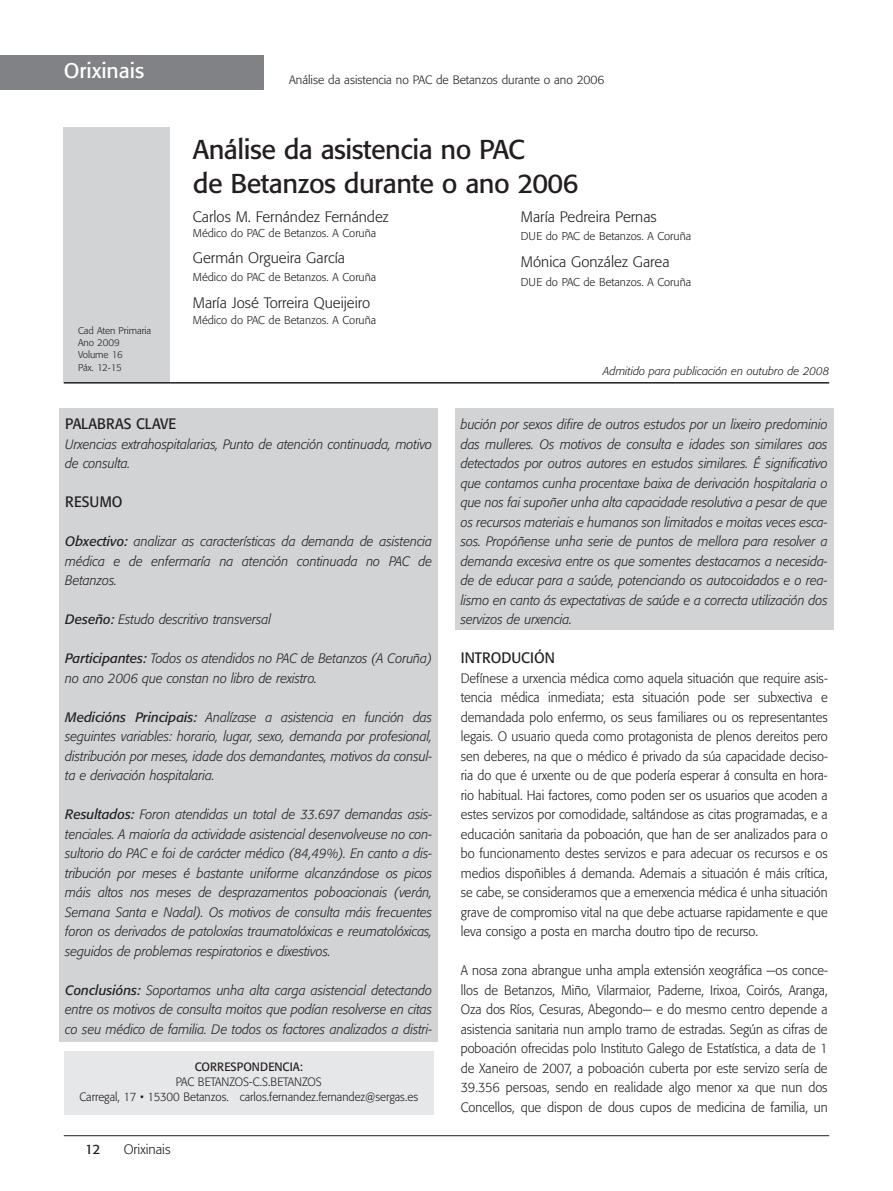
<style>
.page{position:relative;width:893px;height:1191px;background:#fff}
.page>*{position:absolute;margin:0;border:0;box-sizing:border-box;transform-origin:0 0}
.t1{font:27px/33.9px "Formata";letter-spacing:-.02em;color:#231f20}
.t2{font:21px "Formata";color:#fff}
.t3{font:300 15px "Formata";color:#231f20}
.t4{font:15px "Formata";color:#231f20;scale:.95 1}
.t5{font:italic 300 13.5px/19.5px "Formata";color:#231f20;text-align:justify;scale:.95 1}
.t6{font:300 13.5px/19.5px "Formata";color:#231f20;text-align:justify;scale:.95 1}
.t7{font:300 13.5px "Formata";color:#231f20}
.t8{font:13.5px "Formata";color:#231f20}
.t9{font:300 12px/14.9px "Formata";color:#231f20;text-align:center;scale:.95 1}
.t10{font:300 12px "Formata";color:#231f20}
.t11{font:12px "Formata";color:#231f20;scale:.95 1}
.t12{font:300 11.25px "Formata";color:#231f20}
.t13{font:italic 300 11.25px "Formata";color:#231f20}
.t14{font:300 9.75px/12px "Formata";color:#231f20}
.s1{font-weight:400}
</style>
<div class="page">
<div style="left:64px;top:128px;width:106px;height:255px;background:#d1d3d4"></div>
<hr style="left:64px;top:382px;width:765px;height:1px;background:#231f20">
<hr style="left:64px;top:1135px;width:765px;height:1px;background:#231f20">
<div style="left:0;top:55px;width:264px;height:34px;background:#808285"></div>
<div style="left:60px;top:408px;width:378px;height:634px;background:#d1d3d4"></div>
<div style="left:455px;top:408px;width:378px;height:221px;background:#d1d3d4"></div>
<div style="left:64px;top:1050px;width:370px;height:64px;background:#e6e7e8"></div>
<h2 class="t2" style="left:64px;top:62px;width:82px">Orixinais</h2>
<p class="t14" style="left:78px;top:325px;width:75px">Cad Aten Primaria<br>Ano 2009<br>Volume 16<br>Páx. 12-15</p>
<p class="t10" style="left:289px;top:75px;width:317px">Análise da asistencia no PAC de Betanzos durante o ano 2006</p>
<h1 class="t1" style="left:193px;top:135px;width:387px">Análise da asistencia no PAC<br>de Betanzos durante o ano 2006</h1>
<p class="t3" style="left:193px;top:210px;width:198px">Carlos M. Fernández Fernández</p>
<p class="t12" style="left:193px;top:228px;width:185px">Médico do PAC de Betanzos. A Coruña</p>
<p class="t3" style="left:193px;top:251px;width:154px">Germán Orgueira García</p>
<p class="t12" style="left:193px;top:272px;width:185px">Médico do PAC de Betanzos. A Coruña</p>
<p class="t3" style="left:193px;top:296px;width:179px">María José Torreira Queijeiro</p>
<p class="t12" style="left:193px;top:315px;width:185px">Médico do PAC de Betanzos. A Coruña</p>
<p class="t3" style="left:521px;top:210px;width:137px">María Pedreira Pernas</p>
<p class="t12" style="left:521px;top:231px;width:172px">DUE do PAC de Betanzos. A Coruña</p>
<p class="t3" style="left:521px;top:255px;width:150px">Mónica González Garea</p>
<p class="t12" style="left:521px;top:277px;width:172px">DUE do PAC de Betanzos. A Coruña</p>
<p class="t13" style="left:603px;top:366px;width:227px">Admitido para publicación en outubro de 2008</p>
<p class="t4" style="left:65px;top:417px;width:118px">PALABRAS CLAVE</p>
<p class="t5" style="left:65px;top:435px;width:388px">Urxencias extrahospitalarias, Punto de atención continuada, motivo de consulta.</p>
<p class="t4" style="left:65px;top:495px;width:62px">RESUMO</p>
<p class="t5" style="left:65px;top:532px;width:388px"><span class="s1">Obxectivo:</span> analizar as características da demanda de asistencia médica e de enfermaría na atención continuada no PAC de Betanzos.</p>
<p class="t5" style="left:65px;top:610px;width:218px"><span class="s1">Deseño:</span> Estudo descritivo transversal</p>
<p class="t5" style="left:65px;top:649px;width:388px"><span class="s1">Participantes:</span> Todos os atendidos no PAC de Betanzos (A Coruña) no ano 2006 que constan no libro de rexistro.</p>
<p class="t5" style="left:65px;top:708px;width:388px"><span class="s1">Medicións Principais:</span> Analízase a asistencia en función das seguintes variables: horario, lugar, sexo, demanda por profesional, distribución por meses, idade dos demandantes, motivos da consul&shy;ta e derivación hospitalaria.</p>
<p class="t5" style="left:65px;top:805px;width:388px"><span class="s1">Resultados:</span> Foron atendidas un total de 33.697 demandas asis&shy;tenciales. A maioría da actividade asistencial desenvolveuse no con&shy;sultorio do PAC e foi de carácter médico (84,49%). En canto a dis&shy;tribución por meses é bastante uniforme alcanzándose os picos máis altos nos meses de desprazamentos poboacionais (verán, Semana Santa e Nadal). Os motivos de consulta máis frecuentes foron os derivados de patoloxías traumatolóxicas e reumatolóxicas, seguidos de problemas respiratorios e dixestivos.</p>
<p class="t5" style="left:65px;top:981px;width:388px"><span class="s1">Conclusións:</span> Soportamos unha alta carga asistencial detectando entre os motivos de consulta moitos que podían resolverse en citas co seu médico de familia. De todos os factores analizados a distri-</p>
<p class="t11" style="left:195px;top:1061px;width:115px">CORRESPONDENCIA:</p>
<p class="t9" style="left:79px;top:1075px;width:358px">PAC BETANZOS-C.S.BETANZOS<br>Carregal, 17 • 15300 Betanzos. carlos.fernandez.fernandez@sergas.es</p>
<p class="t8" style="left:85px;top:1142px;width:17px">12</p>
<p class="t7" style="left:124px;top:1142px;width:48px">Orixinais</p>
<p class="t5" style="left:461px;top:415px;width:388px">bución por sexos difire de outros estudos por un lixeiro predominio das mulleres. Os motivos de consulta e idades son similares aos detectados por outros autores en estudos similares. É significativo que contamos cunha procentaxe baixa de derivación hospitalaria o que nos fai supoñer unha alta capacidade resolutiva a pesar de que os recursos materiais e humanos son limitados e moitas veces esca&shy;sos. Propóñense unha serie de puntos de mellora para resolver a demanda excesiva entre os que somentes destacamos a necesida&shy;de de educar para a saúde, potenciando os autocoidados e o rea&shy;lismo en canto ás expectativas de saúde e a correcta utilización dos servizos de urxencia.</p>
<p class="t4" style="left:461px;top:651px;width:101px">INTRODUCIÓN</p>
<p class="t6" style="left:461px;top:669px;width:388px">Defínese a urxencia médica como aquela situación que require asis&shy;tencia médica inmediata; esta situación pode ser subxectiva e demandada polo enfermo, os seus familiares ou os representantes legais. O usuario queda como protagonista de plenos dereitos pero sen deberes, na que o médico é privado da súa capacidade deciso&shy;ria do que é urxente ou de que podería esperar á consulta en hora&shy;rio habitual. Hai factores, como poden ser os usuarios que acoden a estes servizos por comodidade, saltándose as citas programadas, e a educación sanitaria da poboación, que han de ser analizados para o bo funcionamento destes servizos e para adecuar os recursos e os medios dispoñibles á demanda. Ademais a situación é máis crítica, se cabe, se consideramos que a emerxencia médica é unha situación grave de compromiso vital na que debe actuarse rapidamente e que leva consigo a posta en marcha doutro tipo de recurso.</p>
<p class="t6" style="left:461px;top:961px;width:388px">A nosa zona abrangue unha ampla extensión xeográfica —os conce&shy;llos de Betanzos, Miño, Vilarmaior, Paderne, Irixoa, Coirós, Aranga, Oza dos Ríos, Cesuras, Abegondo— e do mesmo centro depende a asistencia sanitaria nun amplo tramo de estradas. Según as cifras de poboación ofrecidas polo Instituto Galego de Estatística, a data de 1 de Xaneiro de 2007, a poboación cuberta por este servizo sería de 39.356 persoas, sendo en realidade algo menor xa que nun dos Concellos, que dispon de dous cupos de medicina de familia, un</p>
</div>
